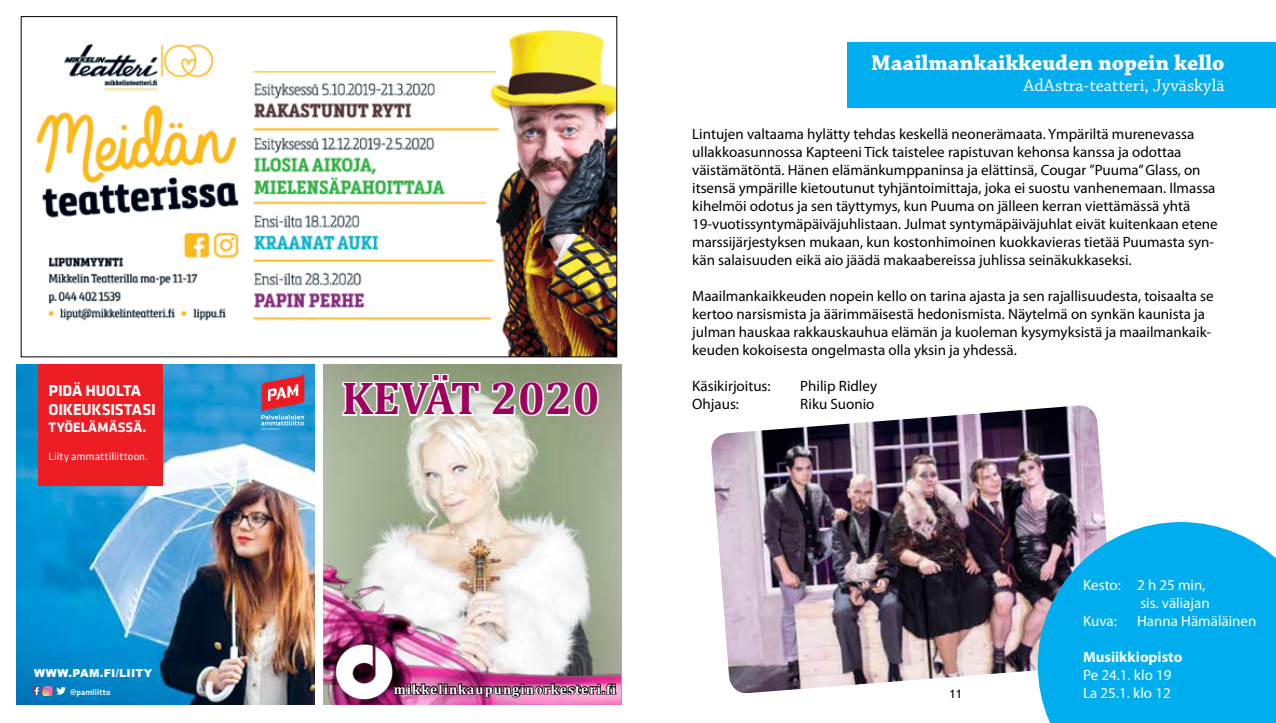
<style>
.page{position:relative;width:1276px;height:723px;background:#fff}
.page>*{position:absolute;margin:0;border:0;box-sizing:border-box;transform-origin:0 0}
.t1{font:700 46.05px "Cambria";color:#9e005e}
.t2{font:700 22.5px "Chaparral Pro";color:#fff}
.t3{font:18px "Chaparral Pro";color:#fff}
.t4{font:700 16.35px/19.4px "Klavika";letter-spacing:-.01em;color:#fff}
.t5{font:15px/18px "Myriad Pro";color:#000}
.t6{font:15px/18px "Myriad Pro";color:#fff}
.t7{font:700 15px "Myriad Pro";color:#fff}
.t8{font:700 14.1px "Klavika";letter-spacing:.015em;color:#fff}
.t9{font:700 13.5px "Cambria";letter-spacing:.08em;color:#fff}
.t10{font:12px "Trebuchet MS";color:#000}
.t11{font:10.95px "Klavika";letter-spacing:.01em;color:#fff}
.t12{font:900 10.95px "Arial";letter-spacing:.015em;color:#fff}
.t13{font:500 8.55px "Klavika";letter-spacing:.01em;color:#fff}
</style>
<div class="page">
<img style="left:711px;top:405px;width:395px;height:289px">
<svg style="left:1037px;top:522px;width:239px;height:201px;background:#14abe5"></svg>
<div style="left:847px;top:43px;width:429px;height:65px;background:#00aeef"></div>
<img style="left:17px;top:365px;width:298px;height:340px">
<div style="left:38px;top:365px;width:125px;height:121px;background:#ed1d24"></div>
<svg style="left:261px;top:374px;width:43px;height:56px;background:#957694"></svg>
<div style="left:31px;top:686px;width:9px;height:9px;background:#3d5a98"></div>
<svg style="left:35px;top:685px;width:31px;height:10px"></svg>
<img style="left:323px;top:365px;width:298px;height:173px">
<img style="left:513px;top:365px;width:108px;height:13px">
<img style="left:323px;top:538px;width:298px;height:167px">
<img style="left:333px;top:636px;width:62px;height:66px">
<img style="left:392px;top:682px;width:225px;height:16px">
<svg style="left:341px;top:373px;width:141px;height:45px"></svg>
<svg style="left:490px;top:380px;width:110px;height:38px"></svg>
<img style="left:36px;top:30px;width:579px;height:325px">
<p class="t4" style="left:49px;top:380px;width:109px">PIDÄ HUOLTA<br>OIKEUKSISTASI</p>
<p class="t8" style="left:49px;top:417px;width:99px">TYÖELÄMÄSSÄ.</p>
<p class="t11" style="left:49px;top:449px;width:101px">Liity ammattiliittoon.</p>
<h1 class="t1" style="left:342px;top:366px;width:259px">KEVÄT 2020</h1>
<p class="t12" style="left:34px;top:665px;width:120px">WWW.PAM.FI/LIITY</p>
<p class="t13" style="left:70px;top:686px;width:42px">@pamliitto</p>
<p class="t9" style="left:394px;top:679px;width:224px">mikkelinkaupunginorkesteri.fi</p>
<h2 class="t2" style="left:871px;top:49px;width:355px">Maailmankaikkeuden nopein kello</h2>
<p class="t3" style="left:1023px;top:76px;width:203px">AdAstra-teatteri, Jyväskylä</p>
<p class="t5" style="left:692px;top:125px;width:527px">Lintujen valtaama hylätty tehdas keskellä neonerämaata. Ympäriltä murenevassa ullakkoasunnossa Kapteeni Tick taistelee rapistuvan kehonsa kanssa ja odottaa väistämätöntä. Hänen elämänkumppaninsa ja elättinsä, Cougar ”Puuma” Glass, on itsensä ympärille kietoutunut tyhjäntoimittaja, joka ei suostu vanhenemaan. Ilmassa kihelmöi odotus ja sen täyttymys, kun Puuma on jälleen kerran viettämässä yhtä 19-vuotissyntymäpäiväjuhlistaan. Julmat syntymäpäiväjuhlat eivät kuitenkaan etene marssijärjestyksen mukaan, kun kostonhimoinen kuokkavieras tietää Puumasta syn&shy;kän salaisuuden eikä aio jäädä makaabereissa juhlissa seinäkukkaseksi.</p>
<p class="t5" style="left:692px;top:287px;width:523px">Maailmankaikkeuden nopein kello on tarina ajasta ja sen rajallisuudesta, toisaalta se kertoo narsismista ja äärimmäisestä hedonismista. Näytelmä on synkän kaunista ja julman hauskaa rakkauskauhua elämän ja kuoleman kysymyksistä ja maailmankaik&shy;keuden kokoisesta ongelmasta olla yksin ja yhdessä.</p>
<p class="t5" style="left:692px;top:377px;width:80px">Käsikirjoitus:</p>
<p class="t5" style="left:800px;top:377px;width:78px">Philip Ridley</p>
<p class="t5" style="left:692px;top:395px;width:48px">Ohjaus:</p>
<p class="t5" style="left:800px;top:395px;width:76px">Riku Suonio</p>
<p class="t10" style="left:949px;top:686px;width:14px">11</p>
<p class="t6" style="left:1083px;top:575px;width:124px">Kesto: 2 h 25 min,</p>
<p class="t6" style="left:1140px;top:593px;width:71px">sis. väliajan</p>
<p class="t6" style="left:1083px;top:611px;width:35px">Kuva:</p>
<p class="t6" style="left:1137px;top:611px;width:121px">Hanna Hämäläinen</p>
<p class="t7" style="left:1083px;top:647px;width:101px">Musiikkiopisto</p>
<p class="t6" style="left:1083px;top:665px;width:90px">Pe 24.1. klo 19<br>La 25.1. klo 12</p>
</div>
